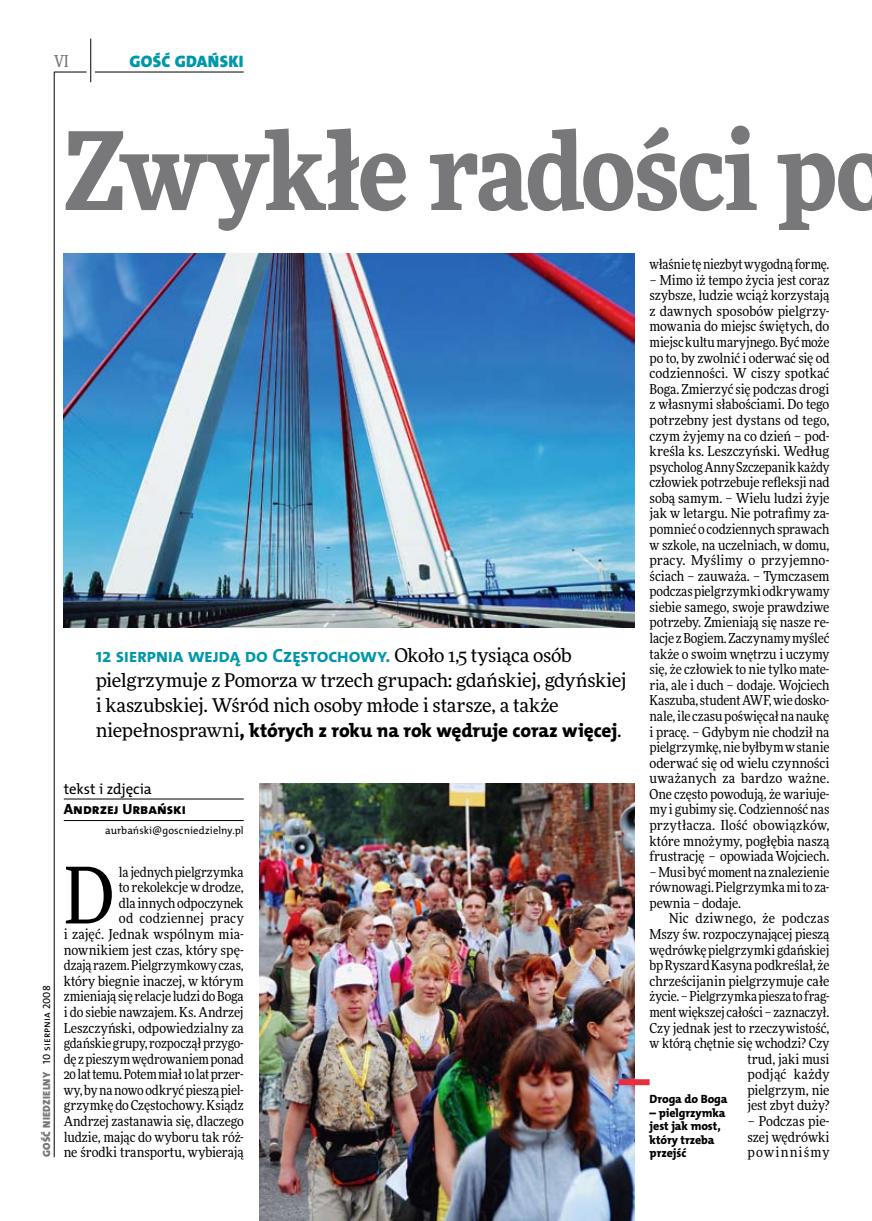
<style>
.page{position:relative;width:872px;height:1221px;background:#fff}
.page>*{position:absolute;margin:0;border:0;box-sizing:border-box;transform-origin:0 0}
.t1{font:900 108px "Freeday Narrow";letter-spacing:-.02em;color:#787779}
.t2{font:78.15px "Freeday Narrow News";color:#000}
.t3{font:19.35px "The Mix HP8 Ex Bld";letter-spacing:-.015em;color:#000}
.t4{font:19.35px "The Mix HP7 Bld";letter-spacing:-.02em;color:#0097aa}
.t5{font:18.9px/24.9px "Freeday News";letter-spacing:-.015em;color:#000}
.t6{font:16.65px "The Mix HP9 Blk";letter-spacing:.02em;color:#0097aa}
.t7{font:500 16.5px "Freeday Narrow";color:#787779;scale:.9 1}
.t8{font:14.85px "The Mix HP8 Ex Bld";color:#000}
.t9{font:14.85px "The Mix HP5 Plain";color:#000}
.t10{font:13.8px/15.6px "Freeday Narrow News";letter-spacing:-.005em;color:#000;text-align:justify}
.t11{font:12px/13.5px "The Mix HP8 Ex Bld";letter-spacing:-.005em;color:#000}
.t12{font:10.5px "The Mix HP9 Blk";letter-spacing:.025em;color:#787779}
.t13{font:10.5px "The Mix HP5 Plain";letter-spacing:.005em;color:#000}
.s1{font-family:"The Mix HP5 Plain";color:#000}
.s2{font-family:"Freeday News";font-size:18.9px;color:#000}
.s3{font-family:"Freeday News";font-size:18.9px}
</style>
<div class="page">
<hr style="left:54px;top:72px;width:1px;height:1085px;background:#000">
<hr style="left:90px;top:39px;width:1px;height:43px;background:#000">
<hr style="left:54px;top:72px;width:33px;height:1px;background:#000">
<hr style="left:95px;top:72px;width:149px;height:1px;background:#000">
<hr style="left:64px;top:798px;width:180px;height:1px;background:#000">
<hr style="left:64px;top:820px;width:180px;height:1px;background:#000">
<img style="left:259px;top:783px;width:375px;height:437px">
<img style="left:64px;top:253px;width:570px;height:374px">
<div style="left:618px;top:1079px;width:31px;height:6px;background:#e92f3f"></div>
<p class="t7" style="left:54px;top:50px;width:17px">VI</p>
<p class="t6" style="left:129px;top:50px;width:116px">GOŚĆ GDAŃSKI</p>
<p class="t12" style="left:40px;top:1156px;width:173px;rotate:-90deg">GOŚĆ NIEDZIELNY <span class="s1">10 sierpnia 2008</span></p>
<h1 class="t1" style="left:64px;top:100px;width:828px">Zwykłe radości po</h1>
<h3 class="t4" style="left:96px;top:643px;width:478px">12 sierpnia wejdą do Częstochowy. <span class="s2">Około 1,5 tysiąca osób</span></h3>
<h3 class="t5" style="left:96px;top:667px;width:532px">pielgrzymuje z Pomorza w trzech grupach: gdańskiej, gdyńskiej i kaszubskiej. Wśród nich osoby młode i starsze, a także</h3>
<h3 class="t3" style="left:96px;top:717px;width:527px"><span class="s3">niepełnosprawni</span>, których z roku na rok wędruje coraz więcej<span class="s3">.</span></h3>
<p class="t9" style="left:64px;top:779px;width:90px">tekst i zdjęcia</p>
<p class="t8" style="left:64px;top:799px;width:124px">Andrzej Urbański</p>
<p class="t13" style="left:105px;top:823px;width:140px">aurbański@goscniedzielny.pl</p>
<p class="t10" style="left:64px;top:863px;width:181px;text-align:right">la jednych pielgrzymka<br>to rekolekcje w drodze,<br>dla innych odpoczynek<br>od codziennej pracy<br>i zajęć. Jednak wspólnym mia&shy;nownikiem jest czas, który spę&shy;dzają razem. Pielgrzymkowy czas, który biegnie inaczej, w którym zmieniają się relacje ludzi do Boga i do siebie nawzajem. Ks. Andrzej<br>Leszczyński, odpowiedzialny za gdańskie grupy, rozpoczął przygo&shy;dę zpieszym wędrowaniem ponad<br>20 lat temu. Potem miał 10 lat przer&shy;wy, by na nowo odkryć pieszą piel&shy;grzymkę do Częstochowy. Ksiądz<br>Andrzej zastanawia się, dlaczego ludzie, mając do wyboru tak róż&shy;ne środki transportu, wybierają</p>
<h2 class="t2" style="left:64px;top:847px;width:52px">D</h2>
<p class="t10" style="left:649px;top:256px;width:181px">właśnie tę niezbyt wygodną formę.</p>
<p class="t10" style="left:649px;top:272px;width:181px">– Mimo iż tempo życia jest coraz szybsze, ludzie wciąż korzystają z dawnych sposobów pielgrzy&shy;mowania do miejsc świętych, do miejsc kultu maryjnego. Być może po to, by zwolnić i oderwać się od codzienności. W ciszy spotkać Boga. Zmierzyć się podczas drogi z własnymi słabościami. Do tego potrzebny jest dystans od tego, czym żyjemy na co dzień – pod&shy;kreśla ks. Leszczyński. Według psycholog Anny Szczepanik każdy człowiek potrzebuje refleksji nad sobą samym. – Wielu ludzi żyje jak w letargu. Nie potrafimy za&shy;pomnieć o codziennych sprawach w szkole, na uczelniach, w domu, pracy. Myślimy o przyjemno&shy;ściach – zauważa. – Tymczasem podczas pielgrzymki odkrywamy siebie samego, swoje prawdziwe potrzeby. Zmieniają się nasze re&shy;lacje zBogiem. Zaczynamy myśleć także o swoim wnętrzu i uczymy się, że człowiek to nie tylko mate&shy;ria, ale i duch – dodaje. Wojciech Kaszuba, student AWF, wie dosko&shy;nale, ile czasu poświęcał na naukę i pracę. – Gdybym nie chodził na pielgrzymkę, nie byłbym wstanie oderwać się od wielu czynności uważanych za bardzo ważne.<br>One często powodują, że wariuje&shy;my i gubimy się. Codzienność nas przytłacza. Ilość obowiązków, które mnożymy, pogłębia naszą frustrację – opowiada Wojciech.</p>
<p class="t10" style="left:649px;top:863px;width:181px">– Musi być moment na znalezienie równowagi. Pielgrzymka mi to za&shy;pewnia – dodaje.</p>
<p class="t10" style="left:649px;top:910px;width:181px;text-align:right">Nic dziwnego, że podczas<br>Mszy św. rozpoczynającej pieszą wędrówkę pielgrzymki gdańskiej bp Ryszard Kasyna podkreślał, że chrześcijanin pielgrzymuje całe życie. – Pielgrzymka piesza to frag&shy;ment większej całości – zaznaczył.<br>Czy jednak jest to rzeczywistość, w którą chętnie się wchodzi? Czy trud, jaki musi<br>podjąć każdy<br>pielgrzym, nie<br>jest zbyt duży?</p>
<p class="t10" style="left:747px;top:1112px;width:83px">– Podczas pie&shy;szej wędrówki powinniśmy</p>
<p class="t11" style="left:649px;top:1092px;width:79px">Droga do Boga</p>
<p class="t11" style="left:649px;top:1105px;width:77px">– pielgrzymka jest jak most, który trzeba przejść</p>
</div>
